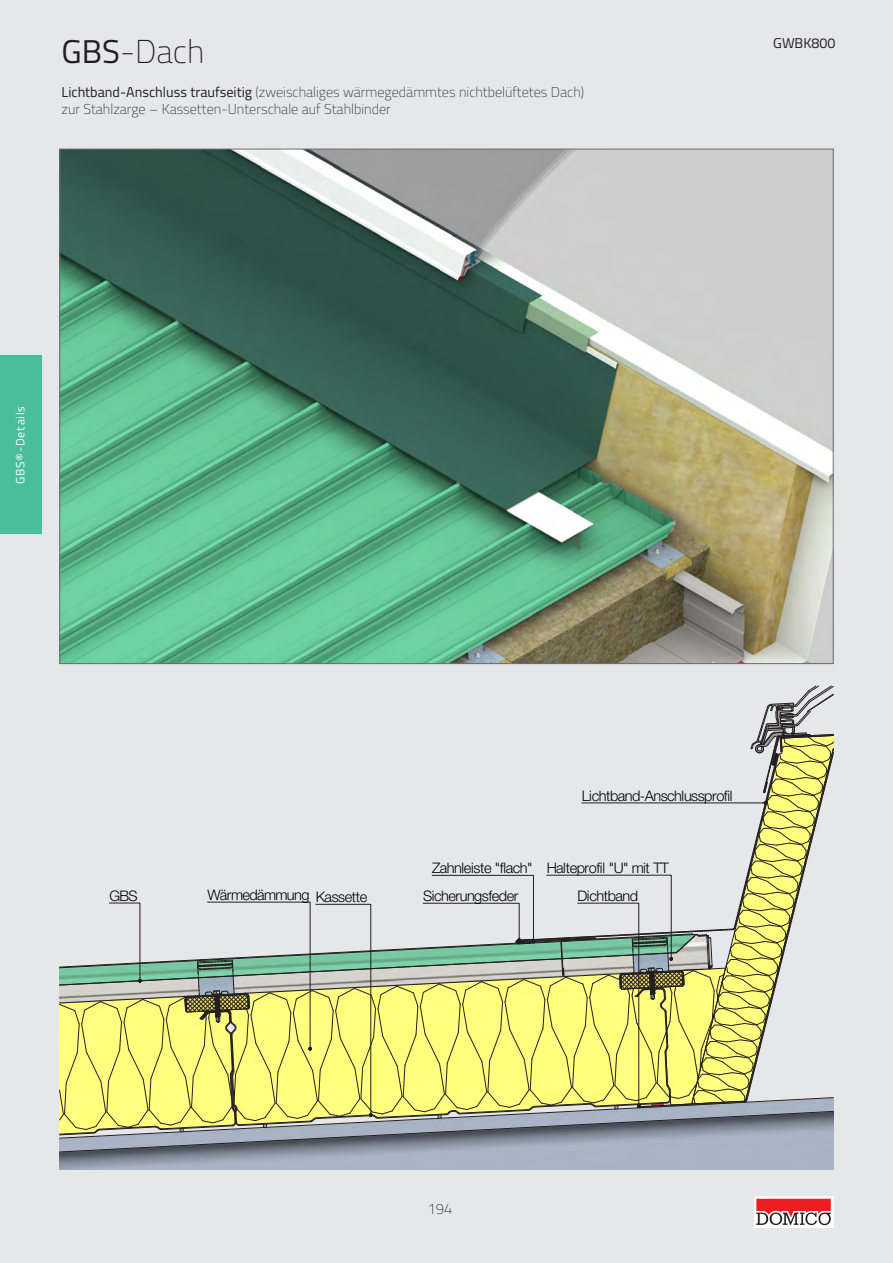
<style>
.page{position:relative;width:893px;height:1263px;background:#e6e7e9}
.page>*{position:absolute;margin:0;border:0;box-sizing:border-box;transform-origin:0 0}
._02_Subhead{font:100 33px "Titillium";color:#231f20}
.t1{font:100 15px "Titillium";color:#231f20}
.t2{font:300 14.55px "Helvetica Neue LT Pro";letter-spacing:-.035em;color:#000}
._02_Subhead-2{font:100 14.25px "Titillium";color:#231f20}
._03_Fließtext{font:100 14.25px "Titillium";color:#231f20}
.Nummer{font:14.25px "Titillium";color:#231f20}
.t3{font:12px "Titillium";letter-spacing:.065em;color:#fff}
.s1{font-weight:400}
</style>
<div class="page">
<div style="left:754px;top:1196px;width:79px;height:31px;background:linear-gradient(to right,#fbccce,#fac4c5)"></div>
<svg style="left:756px;top:1199px;width:75px;height:26px;background:#d06b6e"></svg>
<div style="left:0;top:355px;width:42px;height:178px;background:#49bf99"></div>
<img style="left:62px;top:151px;width:769px;height:511px">
<img style="left:60px;top:1152px;width:773px;height:17px">
<svg style="left:59px;top:686px;width:775px;height:466px"></svg>
<p class="_02_Subhead" style="left:62px;top:28px;width:144px"><span class="s1">GBS</span>-Dach</p>
<p class="_02_Subhead-2" style="left:62px;top:82px;width:524px"><span class="s1">Lichtband-Anschluss traufseitig</span> (zweischaliges wärmegedämmtes nichtbelüftetes Dach)</p>
<p class="_03_Fließtext" style="left:62px;top:99px;width:331px">zur Stahlzarge – Kassetten-Unterschale auf Stahlbinder</p>
<p class="t3" style="left:11px;top:484px;width:79px;rotate:-90deg">GBS®-Details</p>
<p class="Nummer" style="left:773px;top:33px;width:64px">GWBK800</p>
<p class="t2" style="left:582px;top:786px;width:152px">Lichtband-Anschlussprofil</p>
<p class="t2" style="left:432px;top:859px;width:102px">Zahnleiste "flach"</p>
<p class="t2" style="left:547px;top:859px;width:124px">Halteprofil "U" mit TT</p>
<p class="t2" style="left:208px;top:885px;width:103px">Wärmedämmung</p>
<p class="t2" style="left:109px;top:886px;width:30px">GBS</p>
<p class="t2" style="left:316px;top:888px;width:53px">Kassette</p>
<p class="t2" style="left:423px;top:887px;width:97px">Sicherungsfeder</p>
<p class="t2" style="left:578px;top:887px;width:62px">Dichtband</p>
<p class="t1" style="left:427px;top:1198px;width:27px">194</p>
</div>
